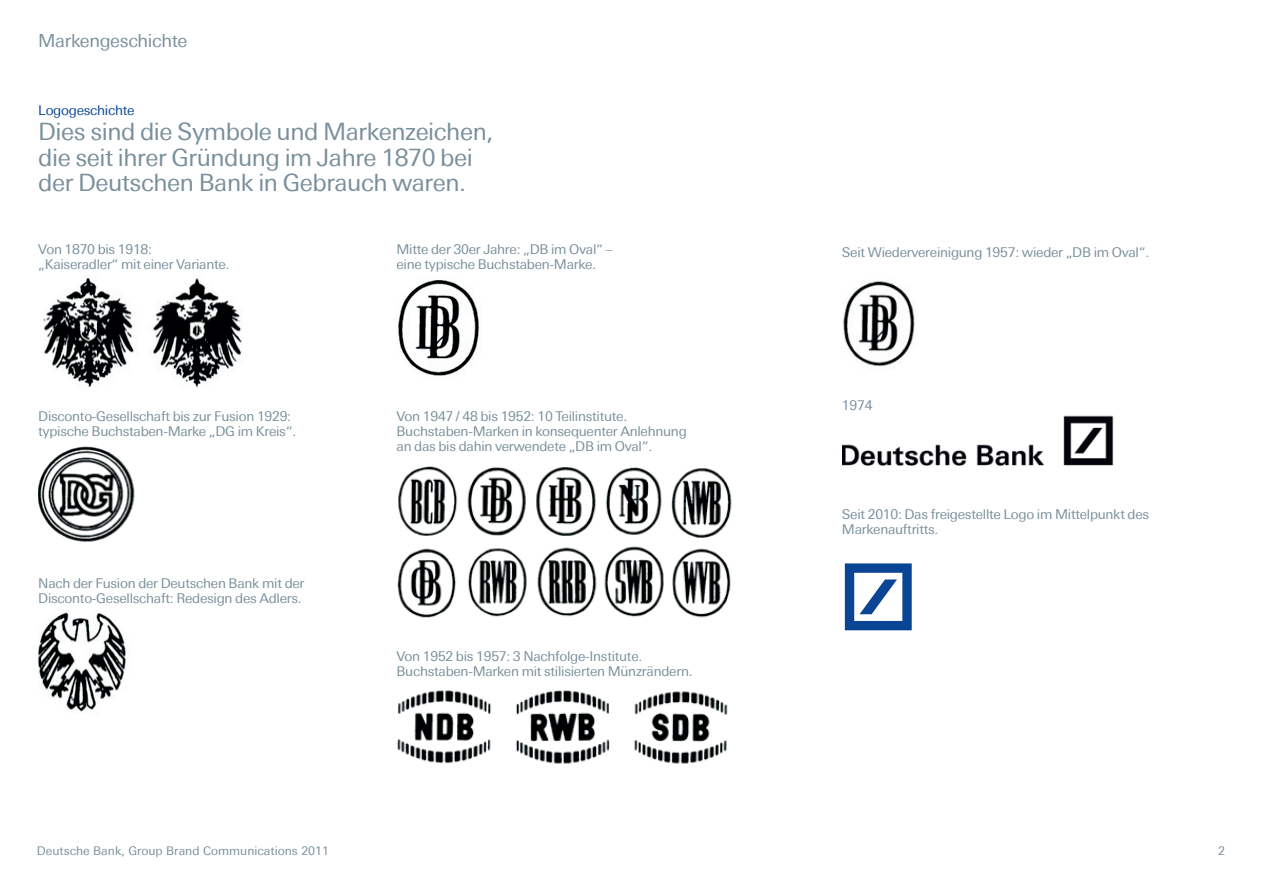
<style>
.page{position:relative;width:1263px;height:893px;background:#fff}
.page>*{position:absolute;margin:0;border:0;box-sizing:border-box;transform-origin:0 0}
.t1{font:24px/25.5px "Univers Deutsche Bank";letter-spacing:-.02em;color:#798f9c}
.t2{font:18px "Univers Deutsche Bank";letter-spacing:-.02em;color:#798f9c}
.t3{font:13.5px/15px "Univers Deutsche Bank";letter-spacing:-.02em;color:#798f9c}
.t4{font:13.5px "Univers Deutsche Bank";letter-spacing:-.02em;color:#094594}
.t5{font:12px "Univers Deutsche Bank";color:#798f9c}
</style>
<div class="page">
<img style="left:43px;top:277px;width:199px;height:110px">
<img style="left:38px;top:446px;width:97px;height:96px">
<img style="left:38px;top:610px;width:88px;height:102px">
<img style="left:398px;top:280px;width:81px;height:96px">
<img style="left:397px;top:466px;width:335px;height:152px">
<img style="left:397px;top:690px;width:331px;height:74px">
<img style="left:843px;top:281px;width:72px;height:85px">
<img style="left:842px;top:415px;width:272px;height:51px">
<svg style="left:845px;top:563px;width:67px;height:67px"></svg>
<h2 class="t2" style="left:38px;top:31px;width:151px">Markengeschichte</h2>
<p class="t4" style="left:38px;top:102px;width:98px">Logogeschichte</p>
<h1 class="t1" style="left:38px;top:119px;width:457px">Dies sind die Symbole und Markenzeichen, die seit ihrer Gründung im Jahre 1870 bei der Deutschen Bank in Gebrauch waren.</h1>
<p class="t3" style="left:38px;top:242px;width:193px">Von 1870 bis 1918: „Kaiseradler“ mit einer Variante.</p>
<p class="t3" style="left:38px;top:409px;width:259px">Disconto-Gesellschaft bis zur Fusion 1929: typische Buchstaben-Marke „DG im Kreis“.</p>
<p class="t3" style="left:38px;top:576px;width:268px">Nach der Fusion der Deutschen Bank mit der<br>Disconto-Gesellschaft: Redesign des Adlers.</p>
<p class="t3" style="left:396px;top:242px;width:218px">Mitte der 30er Jahre: „DB im Oval“ – eine typische Buchstaben-Marke.</p>
<p class="t3" style="left:396px;top:409px;width:292px">Von 1947 / 48 bis 1952: 10 Teilinstitute.<br>Buchstaben-Marken in konsequenter Anlehnung an das bis dahin verwendete „DB im Oval“.</p>
<p class="t3" style="left:396px;top:648px;width:298px">Von 1952 bis 1957: 3 Nachfolge-Institute.<br>Buchstaben-Marken mit stilisierten Münzrändern.</p>
<p class="t3" style="left:842px;top:245px;width:309px">Seit Wiedervereinigung 1957: wieder „DB im Oval“.</p>
<p class="t3" style="left:842px;top:398px;width:32px">1974</p>
<p class="t3" style="left:842px;top:507px;width:309px">Seit 2010: Das freigestellte Logo im Mittelpunkt des<br>Markenauftritts.</p>
<p class="t5" style="left:37px;top:843px;width:294px">Deutsche Bank, Group Brand Communications 2011</p>
<p class="t5" style="left:1218px;top:843px;width:8px">2</p>
</div>
